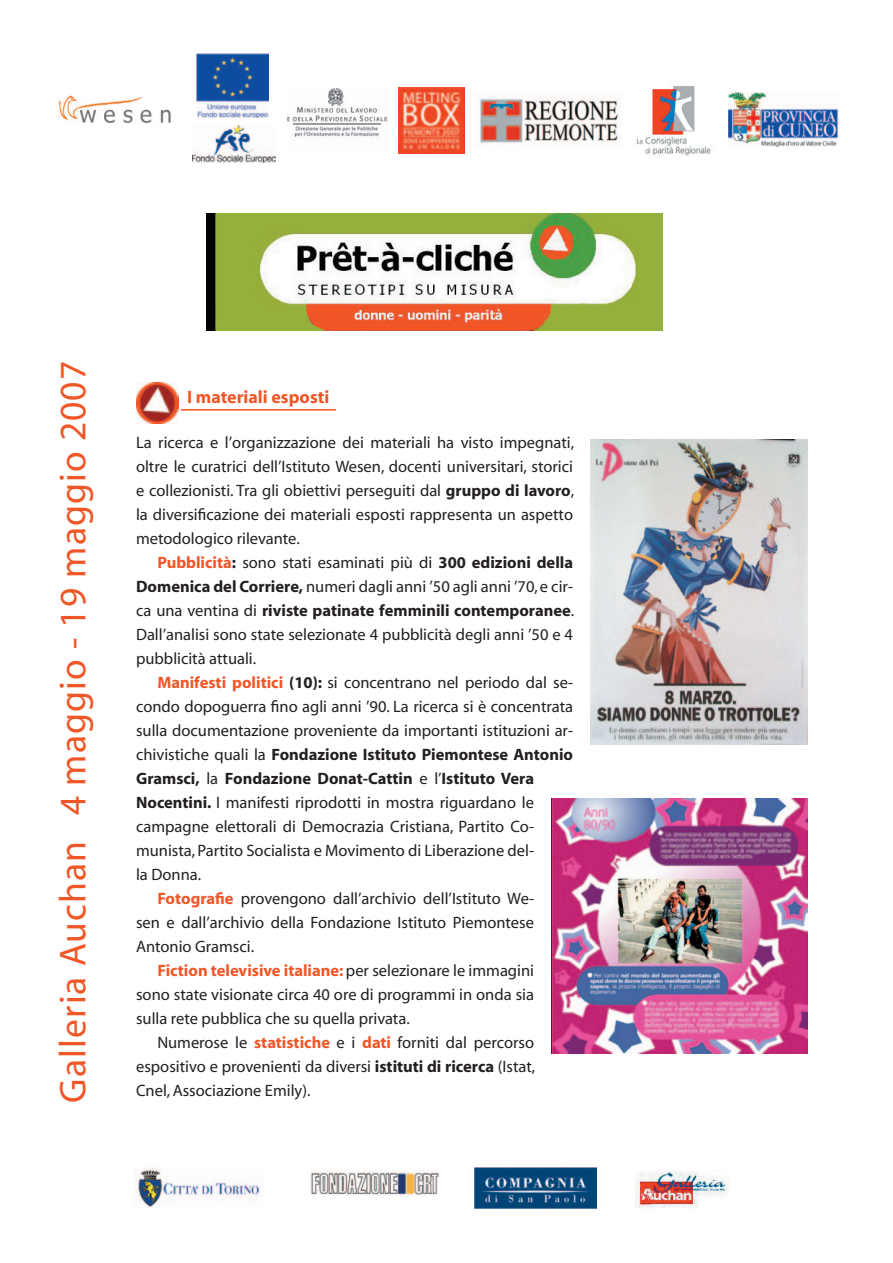
<style>
.page{position:relative;width:893px;height:1263px;background:#fff}
.page>*{position:absolute;margin:0;border:0;box-sizing:border-box;transform-origin:0 0}
.t1{font:37.5px "Myriad";letter-spacing:.03em;color:#f15627}
.t2{font:700 18px "Myriad";color:#f15627}
.t3{font:16.5px/24px "Myriad";color:#231f20;text-align:justify}
.t4{font:700 16.5px "Myriad";color:#231f20}
.t5{font:700 16.5px "Myriad";color:#f15627}
.s1{font-weight:700}
.s2{font-weight:700;color:#f15627}
.s3{font-weight:400}
.s4{font-weight:400;color:#231f20}
</style>
<div class="page">
<img style="left:59px;top:95px;width:112px;height:29px">
<img style="left:479px;top:94px;width:143px;height:52px">
<img style="left:636px;top:86px;width:75px;height:70px">
<img style="left:138px;top:1168px;width:123px;height:40px">
<img style="left:474px;top:1167px;width:122px;height:42px">
<img style="left:310px;top:1171px;width:129px;height:25px">
<img style="left:288px;top:88px;width:99px;height:50px">
<img style="left:636px;top:1170px;width:93px;height:38px">
<img style="left:398px;top:87px;width:67px;height:67px">
<img style="left:728px;top:93px;width:111px;height:53px">
<img style="left:192px;top:126px;width:84px;height:36px">
<img style="left:197px;top:53px;width:72px;height:65px">
<img style="left:136px;top:382px;width:43px;height:42px">
<hr style="left:181px;top:409px;width:155px;height:2px;background:#f15627">
<img style="left:590px;top:439px;width:218px;height:305px">
<img style="left:551px;top:799px;width:257px;height:255px">
<img style="left:206px;top:213px;width:457px;height:117px">
<h1 class="t1" style="left:54px;top:1102px;width:743px;rotate:-90deg">Galleria Auchan 4 maggio - 19 maggio 2007</h1>
<p class="t2" style="left:187px;top:388px;width:144px">I materiali esposti</p>
<p class="t3" style="left:136px;top:431px;width:440px">La ricerca e l’organizzazione dei materiali ha visto impegnati, oltre le curatrici dell’Istituto Wesen, docenti universitari, storici e collezionisti. Tra gli obiettivi perseguiti dal <span class="s1">gruppo di lavoro</span>, la diversificazione dei materiali esposti rappresenta un aspetto metodologico rilevante.</p>
<p class="t3" style="left:136px;top:551px;width:440px;text-indent:21px"><span class="s2">Pubblicità</span><span class="s1">:</span> sono stati esaminati più di <span class="s1">300 edizioni della Domenica del Corriere,</span> numeri dagli anni ’50 agli anni ’70, e cir&shy;ca una ventina di <span class="s1">riviste patinate femminili contemporanee</span>.<br>Dall’analisi sono state selezionate 4 pubblicità degli anni ’50 e 4 pubblicità attuali.</p>
<p class="t3" style="left:157px;top:671px;width:417px"><span class="s2">Manifesti politici</span> <span class="s1">(10):</span> si concentrano nel periodo dal se-</p>
<p class="t3" style="left:136px;top:695px;width:438px">condo dopoguerra fino agli anni ’90. La ricerca si è concentrata</p>
<p class="t3" style="left:136px;top:719px;width:438px">sulla documentazione proveniente da importanti istituzioni ar-</p>
<p class="t4" style="left:136px;top:746px;width:438px"><span class="s3">chivistiche quali la</span> Fondazione Istituto Piemontese Antonio</p>
<p class="t4" style="left:136px;top:770px;width:399px">Gramsci, <span class="s3">la</span> Fondazione Donat-Cattin <span class="s3">e l’</span>Istituto Vera</p>
<p class="t3" style="left:136px;top:791px;width:399px"><span class="s1">Nocentini.</span> I manifesti riprodotti in mostra riguardano le</p>
<p class="t3" style="left:136px;top:815px;width:399px">campagne elettorali di Democrazia Cristiana, Partito Co-</p>
<p class="t3" style="left:136px;top:839px;width:399px">munista, Partito Socialista e Movimento di Liberazione del-</p>
<p class="t3" style="left:136px;top:863px;width:67px">la Donna.</p>
<p class="t3" style="left:157px;top:887px;width:378px"><span class="s2">Fotografie</span> provengono dall’archivio dell’Istituto We-</p>
<p class="t3" style="left:136px;top:911px;width:399px">sen e dall’archivio della Fondazione Istituto Piemontese</p>
<p class="t3" style="left:136px;top:935px;width:120px">Antonio Gramsci.</p>
<p class="t5" style="left:157px;top:962px;width:378px">Fiction televisive italiane: <span class="s4">per selezionare le immagini</span></p>
<p class="t3" style="left:136px;top:983px;width:399px">sono state visionate circa 40 ore di programmi in onda sia</p>
<p class="t3" style="left:136px;top:1007px;width:275px">sulla rete pubblica che su quella privata.</p>
<p class="t3" style="left:157px;top:1031px;width:378px">Numerose le <span class="s2">statistiche</span> e i <span class="s2">dati</span> forniti dal percorso</p>
<p class="t3" style="left:136px;top:1055px;width:401px">espositivo e provenienti da diversi <span class="s1">istituti di ricerca</span> (Istat,</p>
<p class="t3" style="left:136px;top:1079px;width:176px">Cnel, Associazione Emily).</p>
</div>
